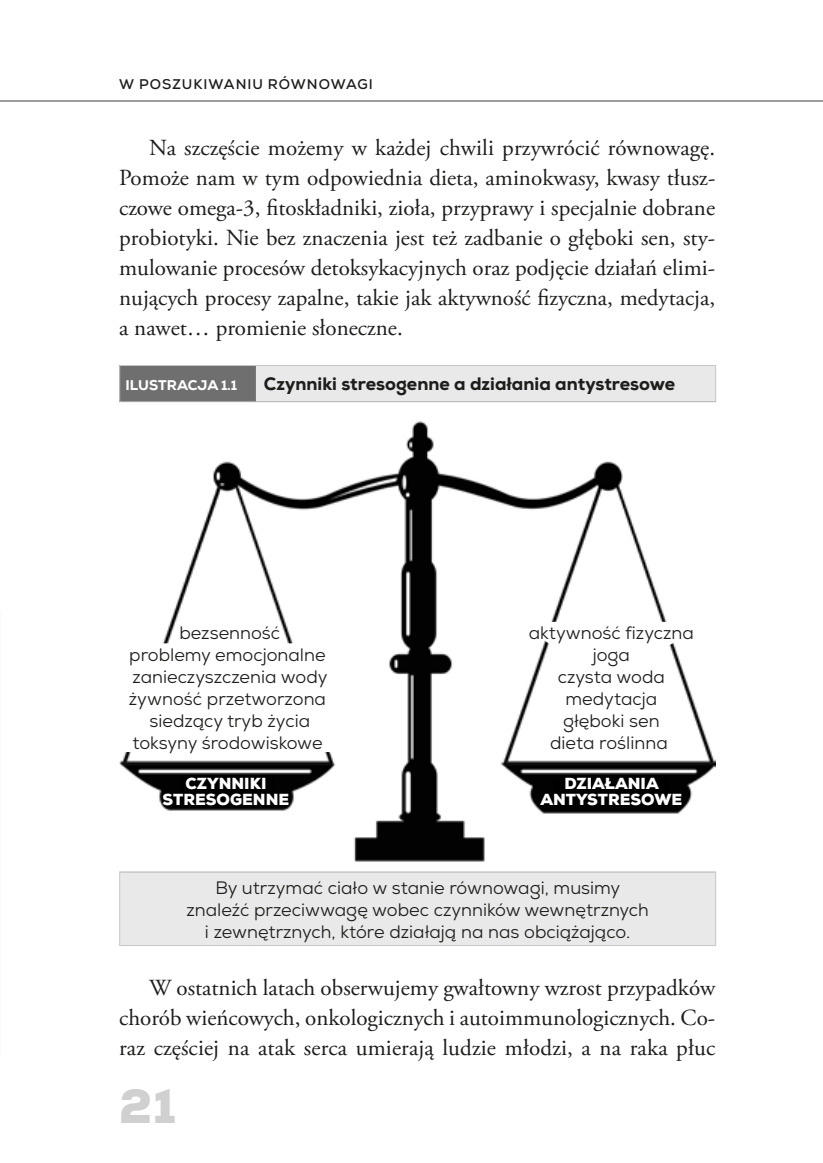
<style>
.page{position:relative;width:823px;height:1163px;background:#fff}
.page>*{position:absolute;margin:0;border:0;box-sizing:border-box;transform-origin:0 0}
.t1{font:900 48px "Nexa";color:#d0d0d0}
.t2{font:23px/30px "Adobe Garamond Pro";color:#1d1d1b;text-align:justify}
.t3{font:18px/22px "Nexa";color:#1d1d1b;text-align:center}
.t4{font:800 18px "Nexa";color:#1d1d1b}
.t5{font:900 16px/16px "Nexa";color:#fff;text-align:center}
.t6{font:700 14px "Nexa";color:#1d1d1b}
.t7{font:800 14px "Nexa";letter-spacing:.005em;color:#fff}
</style>
<div class="page">
<hr style="left:1px;top:100px;width:821px;height:1px;background:#9d9d9c">
<svg style="left:120px;top:366px;width:595px;height:578px;fill:#e9e9e9"></svg>
<hr style="left:119px;top:365px;width:137px;height:1px;background:#c6c6c6">
<hr style="left:119px;top:366px;width:1px;height:35px;background:#c6c6c6">
<hr style="left:256px;top:365px;width:459px;height:1px;background:#c6c6c6">
<hr style="left:714px;top:366px;width:1px;height:35px;background:#c6c6c6">
<hr style="left:119px;top:872px;width:1px;height:72px;background:#c6c6c6">
<hr style="left:714px;top:872px;width:1px;height:72px;background:#c6c6c6">
<hr style="left:119px;top:944px;width:137px;height:1px;background:#c6c6c6">
<hr style="left:256px;top:944px;width:459px;height:1px;background:#c6c6c6">
<hr style="left:119px;top:401px;width:137px;height:1px;background:#b3b2b2">
<hr style="left:256px;top:401px;width:459px;height:1px;background:#b3b2b2">
<hr style="left:119px;top:871px;width:137px;height:1px;background:#b3b2b2">
<hr style="left:256px;top:871px;width:459px;height:1px;background:#b3b2b2">
<img style="left:120px;top:418px;width:595px;height:444px">
<svg style="left:120px;top:643px;width:216px;height:109px"></svg>
<svg style="left:517px;top:621px;width:198px;height:34px"></svg>
<p class="t6" style="left:119px;top:75px;width:31px">W POSZUKIWANIU</p>
<p class="t6" style="left:268px;top:75px;width:30px">RÓWNOWA</p>
<p class="t6" style="left:357px;top:75px;width:15px">GI</p>
<p class="t2" style="left:119px;top:133px;width:597px;text-indent:30px">Na szczęście możemy w każdej chwili przywrócić równowagę.<br>Pomoże nam w tym odpowiednia dieta, aminokwasy, kwasy tłusz&shy;czowe omega-3, fitoskładniki, zioła, przyprawy i specjalnie dobrane probiotyki. Nie bez znaczenia jest też zadbanie o głęboki sen, sty&shy;mulowanie procesów detoksykacyjnych oraz podjęcie działań elimi&shy;nujących procesy zapalne, takie jak aktywność fizyczna, medytacja, a nawet… promienie słoneczne.</p>
<p class="t7" style="left:125px;top:376px;width:113px">ILUSTRACJA 1.1</p>
<p class="t4" style="left:264px;top:372px;width:412px">Czynniki stresogenne a działania antystresowe</p>
<p class="t3" style="left:129px;top:621px;width:200px">bezsenność<br>problemy emocjonalne zanieczyszczenia wody żywność przetworzona siedzący tryb życia toksyny środowiskowe</p>
<p class="t3" style="left:528px;top:621px;width:166px">aktywność fizyczna joga<br>czysta woda medytacja<br>głęboki sen<br>dieta roślinna</p>
<p class="t5" style="left:162px;top:775px;width:128px">CZYNNIKI<br>STRESOGENNE</p>
<p class="t5" style="left:540px;top:775px;width:143px">DZIAŁANIA<br>ANTYSTRESOWE</p>
<p class="t3" style="left:186px;top:876px;width:464px">By utrzymać ciało w stanie równowagi, musimy znaleźć przeciwwagę wobec czynników wewnętrznych i zewnętrznych, które działają na nas obciążająco.</p>
<p class="t2" style="left:119px;top:973px;width:597px;text-indent:30px">W ostatnich latach obserwujemy gwałtowny wzrost przypadków chorób wieńcowych, onkologicznych i autoimmunologicznych. Co&shy;raz częściej na atak serca umierają ludzie młodzi, a na raka płuc</p>
<h1 class="t1" style="left:119px;top:1075px;width:58px">21</h1>
</div>
